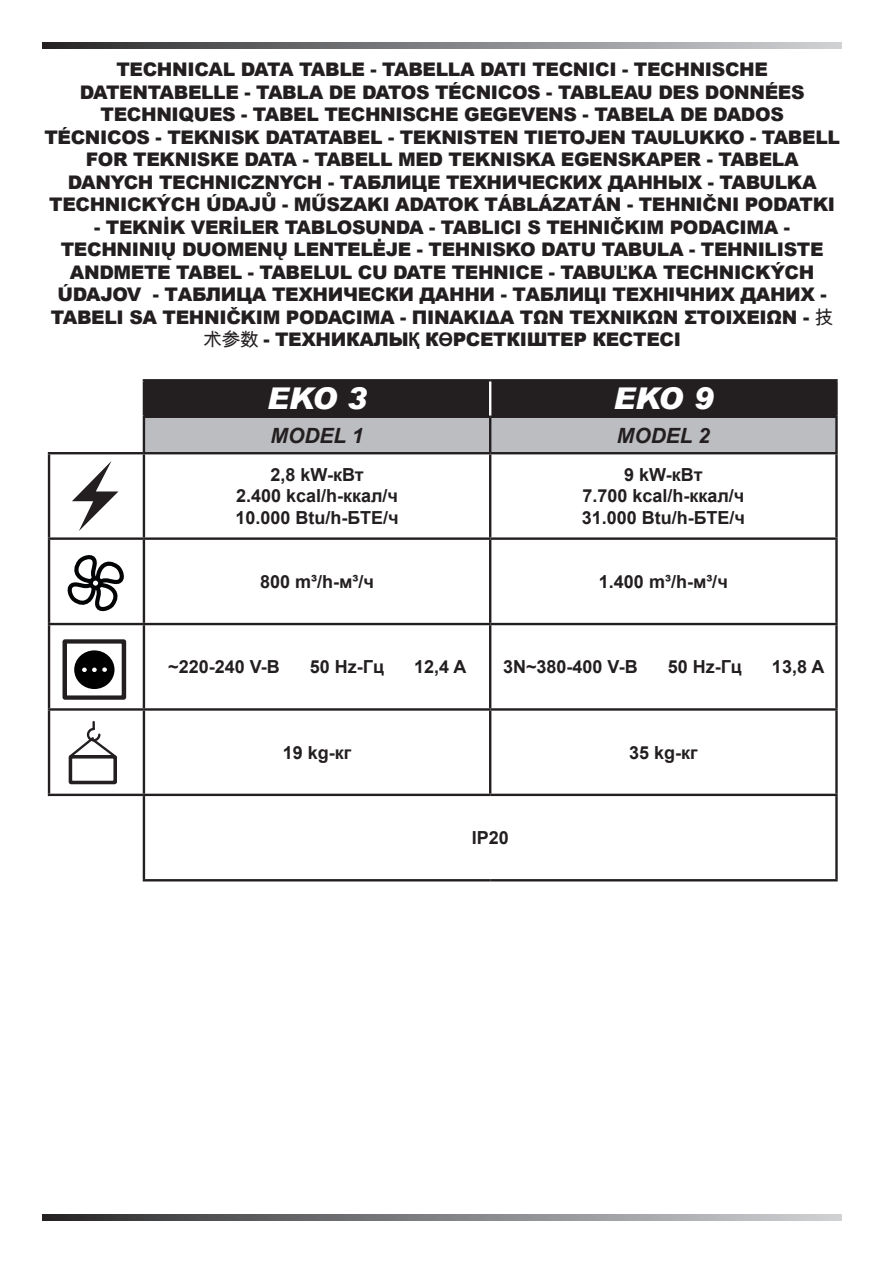
<style>
.page{position:relative;width:893px;height:1263px;background:#fff}
.page>*{position:absolute;margin:0;border:0;box-sizing:border-box;transform-origin:0 0}
.t1{font:italic 900 30px "Arial";letter-spacing:-.03em;color:#fff}
.t2{font:italic 700 21px "Arial";color:#231f20}
.t3{font:900 18.75px/22.5px "Arial";letter-spacing:-.02em;color:#231f20;text-align:center}
.t4{font:700 18px "Arial";color:#231f20}
.s1{font-family:"Arial Unicode MS";font-weight:400}
.s2{font-weight:700}
</style>
<div class="page">
<svg style="left:145px;top:381px;width:690px;height:71px;background:#6e6c6e"></svg>
<hr style="left:143px;top:418px;width:2px;height:34px;background:#231f20">
<hr style="left:489px;top:418px;width:2px;height:34px;background:#231f20">
<hr style="left:835px;top:418px;width:3px;height:34px;background:#231f20">
<hr style="left:48px;top:452px;width:96px;height:2px;background:#231f20">
<hr style="left:48px;top:454px;width:2px;height:83px;background:#231f20">
<hr style="left:144px;top:452px;width:346px;height:2px;background:#231f20">
<hr style="left:143px;top:454px;width:2px;height:83px;background:#231f20">
<hr style="left:490px;top:452px;width:348px;height:2px;background:#231f20">
<hr style="left:489px;top:454px;width:2px;height:83px;background:#231f20">
<hr style="left:835px;top:454px;width:3px;height:83px;background:#231f20">
<hr style="left:48px;top:537px;width:96px;height:3px;background:#231f20">
<hr style="left:48px;top:540px;width:2px;height:83px;background:#231f20">
<hr style="left:144px;top:537px;width:346px;height:3px;background:#231f20">
<hr style="left:143px;top:540px;width:2px;height:83px;background:#231f20">
<hr style="left:490px;top:537px;width:348px;height:3px;background:#231f20">
<hr style="left:489px;top:540px;width:2px;height:83px;background:#231f20">
<hr style="left:835px;top:540px;width:3px;height:83px;background:#231f20">
<hr style="left:48px;top:623px;width:96px;height:2px;background:#231f20">
<hr style="left:48px;top:625px;width:2px;height:83px;background:#231f20">
<hr style="left:144px;top:623px;width:346px;height:2px;background:#231f20">
<hr style="left:143px;top:625px;width:2px;height:83px;background:#231f20">
<hr style="left:490px;top:623px;width:348px;height:2px;background:#231f20">
<hr style="left:489px;top:625px;width:2px;height:83px;background:#231f20">
<hr style="left:835px;top:625px;width:3px;height:83px;background:#231f20">
<hr style="left:48px;top:708px;width:96px;height:3px;background:#231f20">
<hr style="left:48px;top:711px;width:2px;height:83px;background:#231f20">
<hr style="left:144px;top:708px;width:346px;height:3px;background:#231f20">
<hr style="left:143px;top:711px;width:2px;height:83px;background:#231f20">
<hr style="left:490px;top:708px;width:348px;height:3px;background:#231f20">
<hr style="left:489px;top:711px;width:2px;height:83px;background:#231f20">
<hr style="left:835px;top:711px;width:3px;height:83px;background:#231f20">
<hr style="left:48px;top:794px;width:96px;height:2px;background:#231f20">
<hr style="left:144px;top:794px;width:346px;height:2px;background:#231f20">
<hr style="left:143px;top:796px;width:2px;height:83px;background:#231f20">
<hr style="left:490px;top:794px;width:348px;height:2px;background:#231f20">
<hr style="left:835px;top:796px;width:3px;height:83px;background:#231f20">
<hr style="left:143px;top:879px;width:347px;height:2px;background:#231f20">
<hr style="left:490px;top:879px;width:348px;height:2px;background:#231f20">
<hr style="left:143px;top:379px;width:347px;height:2px;background:#231f20">
<hr style="left:143px;top:381px;width:2px;height:35px;background:#231f20">
<hr style="left:143px;top:416px;width:347px;height:2px;background:#231f20">
<hr style="left:490px;top:379px;width:348px;height:2px;background:#231f20">
<hr style="left:835px;top:381px;width:3px;height:35px;background:#231f20">
<hr style="left:490px;top:416px;width:348px;height:2px;background:#231f20">
<hr style="left:489px;top:381px;width:2px;height:35px;background:#fff">
<svg style="left:72px;top:461px;width:46px;height:70px"></svg>
<svg style="left:67px;top:555px;width:57px;height:57px"></svg>
<div style="left:63px;top:639px;width:63px;height:61px;border:4px solid #231f20"></div>
<div style="left:74px;top:650px;width:41px;height:39px;background:#000001;border-radius:50%"></div>
<svg style="left:82px;top:667px;width:25px;height:5px"></svg>
<div style="left:69px;top:755px;width:48px;height:29px;border:4px solid #231f20"></div>
<svg style="left:69px;top:722px;width:48px;height:38px"></svg>
<svg style="left:43px;top:43px;width:799px;height:6px;background:#7f7f82"></svg>
<svg style="left:43px;top:1214px;width:799px;height:6px;background:#7f7f82"></svg>
<p class="t3" style="left:44px;top:58px;width:797px">TECHNICAL DATA TABLE - TABELLA DATI TECNICI - TECHNISCHE DATENTABELLE - TABLA DE DATOS TÉCNICOS - TABLEAU DES DONNÉES TECHNIQUES - TABEL TECHNISCHE GEGEVENS - TABELA DE DADOS<br>TÉCNICOS - TEKNISK DATATABEL - TEKNISTEN TIETOJEN TAULUKKO - TABELL FOR TEKNISKE DATA - TABELL MED TEKNISKA EGENSKAPER - TABELA DANYCH TECHNICZNYCH - ТАБЛИЦЕ ТЕХНИЧЕСКИХ ДАННЫХ - TABULKA TECHNICKÝCH ÚDAJŮ - MŰSZAKI ADATOK TÁBLÁZATÁN - TEHNIČNI PODATKI</p>
<p class="t3" style="left:51px;top:215px;width:784px">- TEKNİK VERİLER TABLOSUNDA - TABLICI S TEHNIČKIM PODACIMA - TECHNINIŲ DUOMENŲ LENTELĖJE - TEHNISKO DATU TABULA - TEHNILISTE ANDMETE TABEL - TABELUL CU DATE TEHNICE - TABUĽKA TECHNICKÝCH ÚDAJOV - ТАБЛИЦА ТЕХНИЧЕСКИ ДАННИ - ТАБЛИЦІ ТЕХНІЧНИХ ДАНИХ - TABELI SA TEHNIČKIM PODACIMA - ΠΙΝΑΚΙΔΑ ΤΩΝ ΤΕΧΝΙΚΩΝ ΣΤΟΙΧΕΙΩΝ - <span class="s1">技术参数</span> - ТЕХНИКАЛЫ<span class="s2">Қ</span> К<span class="s2">Ө</span>РСЕТКІШТЕР КЕСТЕСІ</p>
<p class="t1" style="left:267px;top:380px;width:101px">EKO 3</p>
<p class="t1" style="left:613px;top:380px;width:101px">EKO 9</p>
<p class="t2" style="left:271px;top:421px;width:94px">MODEL 1</p>
<p class="t2" style="left:617px;top:421px;width:94px">MODEL 2</p>
<p class="t4" style="left:270px;top:462px;width:95px">2,8 kW-кВт</p>
<p class="t4" style="left:236px;top:483px;width:163px">2.400 kcal/h-ккал/ч</p>
<p class="t4" style="left:236px;top:505px;width:164px">10.000 Btu/h-БТЕ/ч</p>
<p class="t4" style="left:624px;top:462px;width:80px">9 kW-кВт</p>
<p class="t4" style="left:582px;top:483px;width:163px">7.700 kcal/h-ккал/ч</p>
<p class="t4" style="left:582px;top:505px;width:164px">31.000 Btu/h-БТЕ/ч</p>
<p class="t4" style="left:260px;top:569px;width:115px">800 m³/h-м³/ч</p>
<p class="t4" style="left:599px;top:569px;width:130px">1.400 m³/h-м³/ч</p>
<p class="t4" style="left:168px;top:654px;width:113px">~220-240 V-В</p>
<p class="t4" style="left:310px;top:654px;width:76px">50 Hz-Гц</p>
<p class="t4" style="left:414px;top:654px;width:54px">12,4 A</p>
<p class="t4" style="left:503px;top:654px;width:136px">3N~380-400 V-В</p>
<p class="t4" style="left:668px;top:654px;width:76px">50 Hz-Гц</p>
<p class="t4" style="left:772px;top:654px;width:54px">13,8 A</p>
<p class="t4" style="left:283px;top:740px;width:70px">19 kg-кг</p>
<p class="t4" style="left:629px;top:740px;width:70px">35 kg-кг</p>
<p class="t4" style="left:472px;top:825px;width:39px">IP20</p>
</div>
